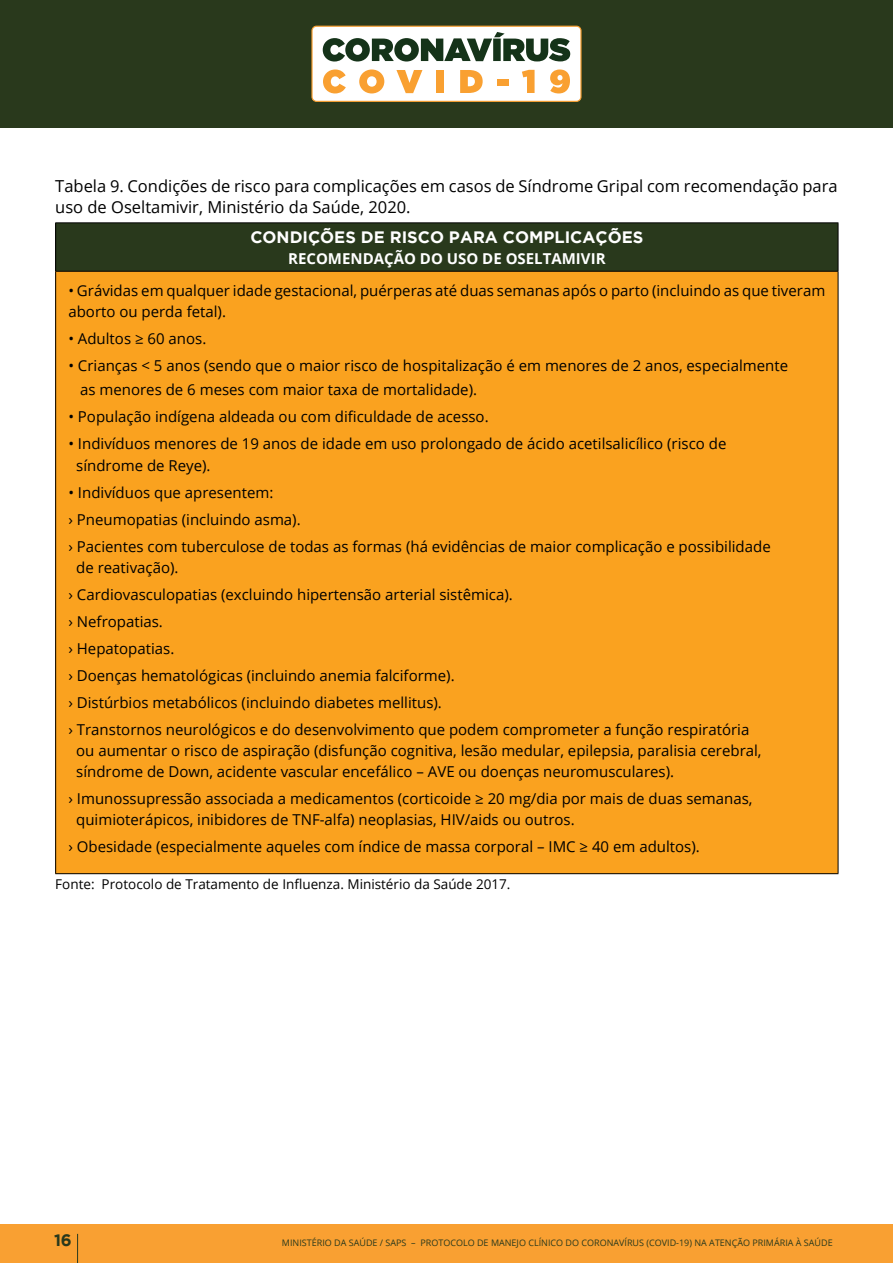
<style>
.page{position:relative;width:893px;height:1263px;background:#fff}
.page>*{position:absolute;margin:0;border:0;box-sizing:border-box;transform-origin:0 0}
.t1{font:16.5px/21px "Open Sans";color:#000}
.t2{font:700 16.5px "Gotham";color:#fff}
.t3{font:700 16.5px "Gotham";color:#29391c}
.t4{font:15px/27px "Open Sans";color:#000}
.t5{font:700 15px "Open Sans";color:#fff}
.t6{font:13.5px "Open Sans";color:#000}
.t7{font:9px "Open Sans";color:#29391c}
</style>
<div class="page">
<div style="left:0;top:0;width:893px;height:128px;background:#29391c"></div>
<div style="left:0;top:1225px;width:893px;height:38px;background:#f9a032"></div>
<svg style="left:311px;top:26px;width:271px;height:76px;background:#d1cab5"></svg>
<svg style="left:77px;top:1234px;width:1px;height:29px"></svg>
<div style="left:56px;top:223px;width:782px;height:48px;background:#29391c"></div>
<div style="left:56px;top:271px;width:782px;height:603px;background:#faa21f"></div>
<hr style="left:55px;top:222px;width:783px;height:1px;background:#000">
<hr style="left:55px;top:223px;width:1px;height:48px;background:#000">
<hr style="left:838px;top:223px;width:1px;height:48px;background:#000">
<hr style="left:55px;top:271px;width:783px;height:1px;background:#000">
<hr style="left:55px;top:272px;width:1px;height:601px;background:#000">
<hr style="left:838px;top:272px;width:1px;height:601px;background:#000">
<hr style="left:55px;top:873px;width:783px;height:1px;background:#000">
<p class="t1" style="left:55px;top:175px;width:784px">Tabela 9. Condições de risco para complicações em casos de Síndrome Gripal com recomendação para uso de Oseltamivir, Ministério da Saúde, 2020.</p>
<p class="t2" style="left:250px;top:227px;width:394px">CONDIÇÕES DE RISCO PARA COMPLICAÇÕES</p>
<p class="t5" style="left:288px;top:248px;width:64px">RECO MENDAÇÃODO</p>
<p class="t5" style="left:447px;top:248px;width:20px">USODE</p>
<p class="t5" style="left:506px;top:248px;width:93px">OSELTAMIVIR</p>
<p class="t4" style="left:68px;top:279px;width:758px;line-height:21px">• Grávidas em qualquer idade gestacional, puérperas até duas semanas após o parto (incluindo as que tiveram aborto ou perda fetal).</p>
<p class="t4" style="left:68px;top:324px;width:139px">• Adultos ≥ 60 anos.</p>
<p class="t4" style="left:80px;top:353px;width:709px;line-height:24px;text-indent:-12px">• Crianças &lt; 5 anos (sendo que o maior risco de hospitalização é em menores de 2 anos, especialmente as menores de 6 meses com maior taxa de mortalidade).</p>
<p class="t4" style="left:68px;top:402px;width:422px">• População indígena aldeada ou com dificuldade de acesso.</p>
<p class="t4" style="left:76px;top:431px;width:652px;line-height:22.5px;text-indent:-8px">• Indivíduos menores de 19 anos de idade em uso prolongado de ácido acetilsalicílico (risco de síndrome de Reye).</p>
<p class="t4" style="left:68px;top:479px;width:704px">• Indivíduos que apresentem:<br>› Pneumopatias (incluindo asma).<br>› Pacientes com tuberculose de todas as formas (há evidências de maior complicação e possibilidade</p>
<p class="t4" style="left:68px;top:554px;width:682px;text-indent:8px">de reativação).<br>› Cardiovasculopatias (excluindo hipertensão arterial sistêmica).<br>› N efropatias.<br>› H epatopatias.<br>› Doenças hematológicas (incluindo anemia falciforme).<br>› Distúrbios metabólicos (incluindo diabetes mellitus).<br>› Transtornos neurológicos e do desenvolvimento que podem comprometer a função respiratória</p>
<p class="t4" style="left:76px;top:740px;width:687px;line-height:21px">ou aumentar o risco de aspiração (disfunção cognitiva, lesão medular, epilepsia, paralisia cerebral, síndrome de Down, acidente vascular encefálico – AVE ou doenças neuromusculares).</p>
<p class="t4" style="left:76px;top:788px;width:678px;line-height:21px;text-indent:-8px">› Imunossupressão associada a medicamentos (corticoide ≥ 20 mg/dia por mais de duas semanas, quimioterápicos, inibidores de TNF-alfa) neoplasias, HIV/aids ou outros.</p>
<p class="t4" style="left:68px;top:833px;width:633px">› Obesidade (especialmente aqueles com índice de massa corporal – IMC ≥ 40 em adultos).</p>
<p class="t6" style="left:55px;top:875px;width:457px">Fonte: Protocolo de Tratamento de Influenza. Ministério da Saúde 2017.</p>
<p class="t3" style="left:54px;top:1230px;width:19px">16</p>
<p class="t7" style="left:282px;top:1236px;width:151px">Ministério da Saúde / SAPS – PROTO</p>
<p class="t7" style="left:450px;top:1236px;width:56px">COLO DE MANE</p>
<p class="t7" style="left:517px;top:1236px;width:78px">JO CLÍNI CO DO CORONA</p>
<p class="t7" style="left:619px;top:1236px;width:97px">VÍRUS (COVID-19) NA ATEN</p>
<p class="t7" style="left:732px;top:1236px;width:54px">ÇÃO PRI MÁRIA</p>
<p class="t7" style="left:796px;top:1236px;width:15px">À SAÚDE</p>
</div>
